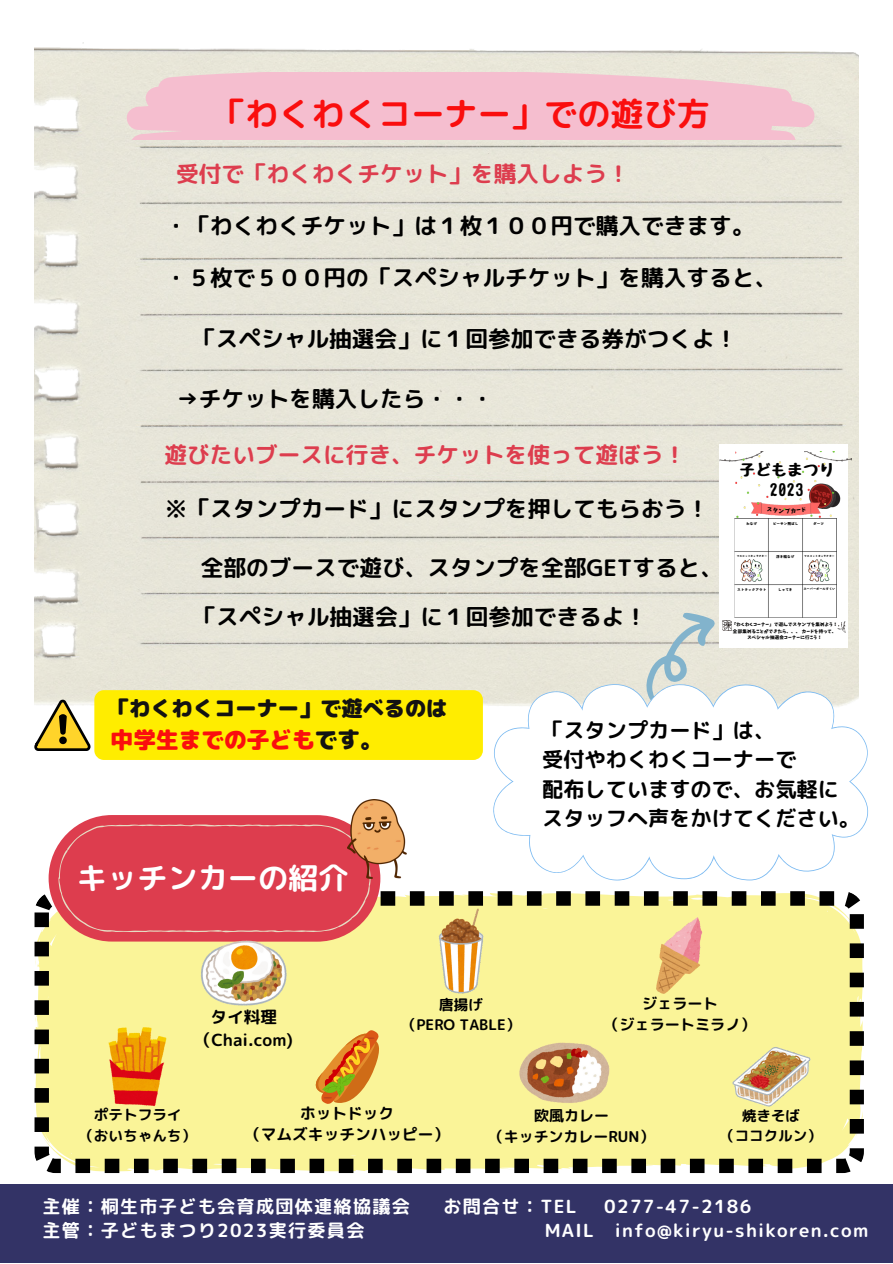
<style>
.page{position:relative;width:893px;height:1264px;background:#fff}
.page>*{position:absolute;margin:0;border:0;box-sizing:border-box;transform-origin:0 0}
.t1{font:33.15px "rounded mplus 1 p bold";color:#fa0e0e}
.t2{font:30.15px "rounded mplus 1 p bold";color:#fff}
.t3{font:22.65px "rounded mplus 1 p bold";color:#000}
.t4{font:22.65px "rounded mplus 1 p bold";color:#dd3d4e}
.t5{font:22.65px "rounded mplus 1 p black";color:#fa0e0e}
.t6{font:21.15px "rounded mplus 1 p bold";color:#000}
.t7{font:21.15px "rounded mplus 1 p black";color:#131212}
.t8{font:18.15px "rounded mplus 1 p bold";letter-spacing:.07em;color:#fff}
.t9{font:16.65px "rounded mplus 1 p bold";color:#000}
.t10{font:15.75px "rounded mplus 1 p bold";color:#000}
.t11{font:15.15px "rounded mplus 1 p bold";color:#000}
.t12{font:15px "rounded mplus 1 p bold";color:#000}
.t13{font:14.7px "rounded mplus 1 p bold";color:#000}
.t14{font:14.55px "rounded mplus 1 p bold";color:#000}
.t15{font:14.55px/20.2px "Jiyucho";letter-spacing:.09em;color:#000;text-align:center}
.t16{font:5.55px "Keifont";color:#000}
.t17{font:4.5px/6.3px "Keifont";letter-spacing:.05em;color:#000;text-align:center}
.t18{font:900 3.6px "Tsunagi Gothic";color:#000}
.t19{font:900 3.15px "Tsunagi Gothic";color:#000}
.t20{font:900 2.7px "Tsunagi Gothic";color:#000}
.s1{color:#131212}
</style>
<div class="page">
<div style="left:0;top:1184px;width:892px;height:78px;background:#336"></div>
<img style="left:34px;top:43px;width:824px;height:662px">
<svg style="left:83px;top:72px;width:745px;height:68px;background:#f2c4d0"></svg>
<div style="left:719px;top:444px;width:128px;height:203px;background:#fff"></div>
<img style="left:845px;top:451px;width:6px;height:10px">
<svg style="left:34px;top:891px;width:829px;height:282px;background:#e8e290"></svg>
<div style="left:49px;top:815px;width:331px;height:126px;background:#dd3d4e;border-radius:63px"></div>
<svg style="left:58px;top:824px;width:313px;height:108px"></svg>
<img style="left:347px;top:799px;width:60px;height:79px">
<img style="left:199px;top:940px;width:89px;height:73px">
<svg style="left:315px;top:1030px;width:64px;height:74px;background:#e1ab4d"></svg>
<img style="left:108px;top:1025px;width:59px;height:81px">
<img style="left:517px;top:1040px;width:94px;height:65px">
<img style="left:731px;top:1041px;width:80px;height:71px">
<img style="left:425px;top:907px;width:72px;height:88px">
<img style="left:646px;top:916px;width:67px;height:78px">
<svg style="left:484px;top:682px;width:375px;height:199px"></svg>
<svg style="left:490px;top:683px;width:379px;height:197px"></svg>
<svg style="left:34px;top:690px;width:449px;height:70px;background:#f9e816"></svg>
<svg style="left:630px;top:446px;width:215px;height:257px"></svg>
<p class="t1" style="left:212px;top:90px;width:499px">「わくわくコーナー」での遊び方</p>
<p class="t4" style="left:176px;top:158px;width:455px">受付で「わくわくチケット」を購入しよう！</p>
<p class="t3" style="left:165px;top:210px;width:591px">・「わくわくチケット」は１枚１００円で購入できます。</p>
<p class="t3" style="left:165px;top:261px;width:614px">・５枚で５００円の「スペシャルチケット」を購入すると、</p>
<p class="t3" style="left:193px;top:323px;width:546px">「スペシャル抽選会」に１回参加できる券がつくよ！</p>
<p class="t3" style="left:176px;top:382px;width:319px">→チケットを購入したら・・・</p>
<p class="t4" style="left:164px;top:439px;width:523px">遊びたいブースに行き、チケットを使って遊ぼう！</p>
<p class="t3" style="left:165px;top:493px;width:546px">※「スタンプカード」にスタンプを押してもらおう！</p>
<p class="t3" style="left:201px;top:551px;width:524px">全部のブースで遊び、スタンプを全部GETすると、</p>
<p class="t3" style="left:193px;top:600px;width:455px">「スペシャル抽選会」に１回参加できるよ！</p>
<p class="t15" style="left:740px;top:460px;width:95px">⼦どもまつり<br>2023</p>
<p class="t18" style="left:746px;top:521px;width:12px">わなげ</p>
<p class="t16" style="left:784px;top:508px;width:7px">プ</p>
<p class="t18" style="left:772px;top:521px;width:27px">ビーサン飛ばし</p>
<p class="t18" style="left:813px;top:521px;width:12px">ダーツ</p>
<p class="t20" style="left:736px;top:554px;width:32px">マスコットキャラクター</p>
<p class="t20" style="left:804px;top:554px;width:32px">マスコットキャラクター</p>
<p class="t18" style="left:776px;top:555px;width:20px">浮き輪なげ</p>
<p class="t19" style="left:803px;top:587px;width:34px">スーパーボールすくい</p>
<p class="t17" style="left:732px;top:621px;width:107px">「わくわくコーナー」で遊んでスタンプを集めよう！全部集めることができたら、、、カードを持って、スペシャル抽選会コーナーに行こう！</p>
<p class="t18" style="left:737px;top:588px;width:31px">ストラックアウト</p>
<p class="t18" style="left:778px;top:588px;width:16px">しゃてき</p>
<p class="t7" style="left:108px;top:693px;width:340px">「わくわくコーナー」で遊べるのは</p>
<p class="t5" style="left:111px;top:723px;width:274px">中学生までの子ども<span class="s1">です。</span></p>
<p class="t2" style="left:77px;top:856px;width:273px">キッチンカーの紹介</p>
<p class="t6" style="left:542px;top:715px;width:235px">「スタンプカード」は、</p>
<p class="t6" style="left:542px;top:744px;width:256px">受付やわくわくコーナーで</p>
<p class="t6" style="left:542px;top:773px;width:298px">配布していますので、お気軽に</p>
<p class="t6" style="left:542px;top:803px;width:319px">スタッフへ声をかけてください。</p>
<p class="t9" style="left:210px;top:1005px;width:68px">タイ料理</p>
<p class="t9" style="left:195px;top:1028px;width:100px">（Chai.com)</p>
<p class="t14" style="left:439px;top:993px;width:45px">唐揚げ</p>
<p class="t14" style="left:402px;top:1014px;width:120px">（PERO TABLE）</p>
<p class="t11" style="left:642px;top:992px;width:77px">ジェラート</p>
<p class="t11" style="left:604px;top:1013px;width:153px">（ジェラートミラノ）</p>
<p class="t13" style="left:94px;top:1104px;width:89px">ポテトフライ</p>
<p class="t13" style="left:79px;top:1124px;width:118px">（おいちゃんち）</p>
<p class="t10" style="left:300px;top:1101px;width:96px">ホットドック</p>
<p class="t10" style="left:245px;top:1123px;width:205px">（マムズキッチンハッピー）</p>
<p class="t12" style="left:534px;top:1104px;width:76px">欧風カレー</p>
<p class="t12" style="left:489px;top:1125px;width:167px">（キッチンカレーRUN）</p>
<p class="t14" style="left:742px;top:1104px;width:59px">焼きそば</p>
<p class="t14" style="left:720px;top:1125px;width:103px">（ココクルン）</p>
<p class="t8" style="left:43px;top:1193px;width:369px">主催：桐生市子ども会育成団体連絡協議会</p>
<p class="t8" style="left:43px;top:1217px;width:323px">主管：子どもまつり2023実行委員会</p>
<p class="t8" style="left:443px;top:1193px;width:135px">お問合せ：TEL</p>
<p class="t8" style="left:604px;top:1193px;width:149px">0277-47-2186</p>
<p class="t8" style="left:544px;top:1217px;width:325px">MAIL info@kiryu-shikoren.com</p>
</div>
